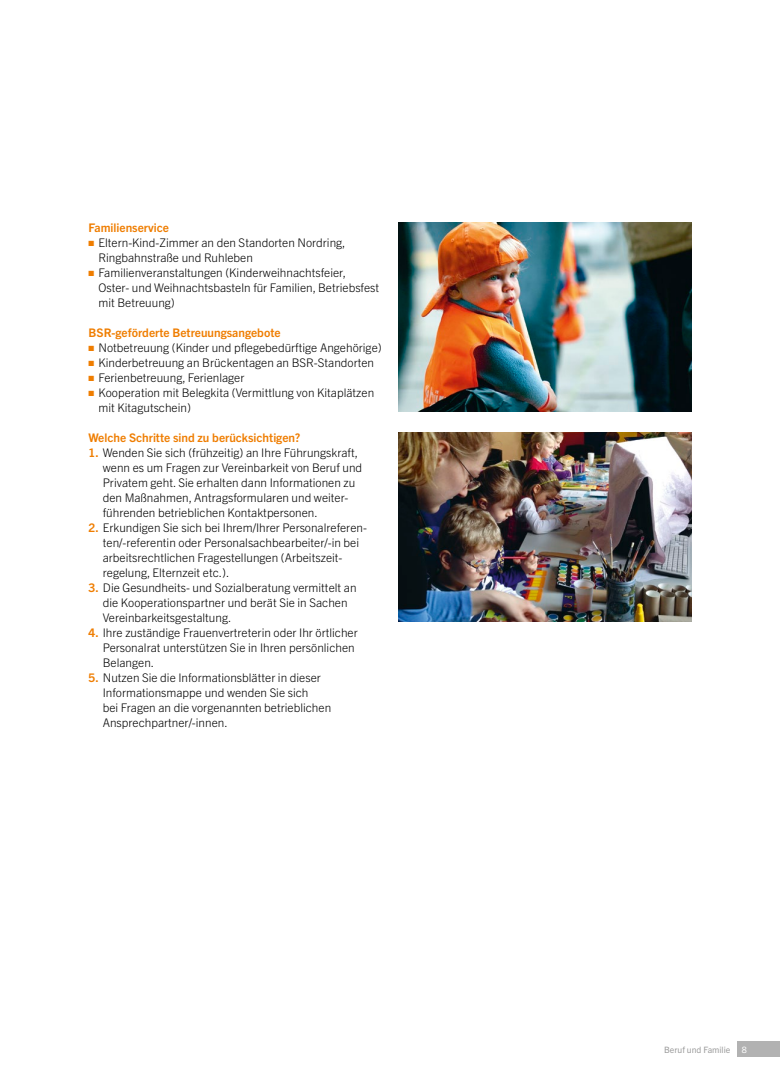
<style>
.page{position:relative;width:780px;height:1088px;background:#fff}
.page>*{position:absolute;margin:0;border:0;box-sizing:border-box;transform-origin:0 0}
.t1{font:300 11.88px/15px "Trade Gothic Next LT Pro";color:#000}
.t2{font:700 11.88px "Trade Gothic Next LT Pro";color:#ef7d00}
.t3{font:8.75px "Trade Gothic Next LT Pro";color:#9c9c9c}
.t4{font:8.75px "Trade Gothic Next LT Pro";color:#fff}
.s1{color:#ef7d00}
.s2{font-weight:700;color:#ef7d00}
</style>
<div class="page">
<div style="left:737px;top:1042px;width:43px;height:15px;background:#b2b2b2"></div>
<img style="left:399px;top:223px;width:292px;height:189px">
<img style="left:399px;top:432px;width:292px;height:190px">
<p class="t2" style="left:89px;top:219px;width:82px">Familienservice</p>
<p class="t1" style="left:98px;top:234px;width:248px;text-indent:-10px"><span class="s1">■</span> Eltern-Kind-Zimmer an den Standorten Nordring,<br>Ringbahnstraße und Ruhleben</p>
<p class="t1" style="left:98px;top:264px;width:282px;text-indent:-10px"><span class="s1">■</span> Familienveranstaltungen (Kinderweihnachtsfeier,<br>Oster- und Weihnachtsbasteln für Familien, Betriebsfest mit Betreuung)</p>
<p class="t2" style="left:89px;top:324px;width:193px">BSR-geförderte Betreuungsangebote</p>
<p class="t1" style="left:89px;top:339px;width:294px"><span class="s1">■</span> Notbetreuung (Kinder und pflegebedürftige Angehörige)</p>
<p class="t1" style="left:89px;top:354px;width:287px"><span class="s1">■</span> Kinderbetreuung an Brückentagen an BSR-Standorten</p>
<p class="t1" style="left:89px;top:369px;width:157px"><span class="s1">■</span> Ferienbetreuung, Ferienlager</p>
<p class="t1" style="left:98px;top:384px;width:277px;text-indent:-10px"><span class="s1">■</span> Kooperation mit Belegkita (Vermittlung von Kitaplätzen mit Kitagutschein)</p>
<p class="t2" style="left:89px;top:429px;width:213px">Welche Schritte sind zu berücksichtigen?</p>
<p class="t1" style="left:103px;top:444px;width:261px;text-indent:-14px"><span class="s2">1.</span> Wenden Sie sich (frühzeitig) an Ihre Führungskraft, wenn es um Fragen zur Vereinbarkeit von Beruf und Privatem geht. Sie erhalten dann Informationen zu den Maßnahmen, Antragsformularen und weiter&shy;führenden betrieblichen Kontaktpersonen.</p>
<p class="t1" style="left:103px;top:519px;width:265px;text-indent:-14px"><span class="s2">2.</span> Erkundigen Sie sich bei Ihrem/Ihrer Personalreferen&shy;ten/-referentin oder Personalsachbearbeiter/-in bei arbeitsrechtlichen Fragestellungen (Arbeitszeit&shy;regelung, Elternzeit etc.).</p>
<p class="t1" style="left:103px;top:579px;width:255px;text-indent:-14px"><span class="s2">3.</span> Die Gesundheits- und Sozialberatung vermittelt an die Kooperationspartner und berät Sie in Sachen<br>Vereinbarkeitsgestaltung.</p>
<p class="t1" style="left:103px;top:624px;width:256px;text-indent:-14px"><span class="s2">4.</span> Ihre zuständige Frauenvertreterin oder Ihr örtlicher<br>Personalrat unterstützen Sie in Ihren persönlichen<br>Belangen.</p>
<p class="t1" style="left:103px;top:669px;width:230px;text-indent:-14px"><span class="s2">5.</span> Nutzen Sie die Informationsblätter in dieser Informationsmappe und wenden Sie sich<br>bei Fragen an die vorgenannten betrieblichen Ansprechpartner/-innen.</p>
<p class="t3" style="left:664px;top:1043px;width:68px">Beruf und Familie</p>
<p class="t4" style="left:741px;top:1043px;width:7px">8</p>
</div>
